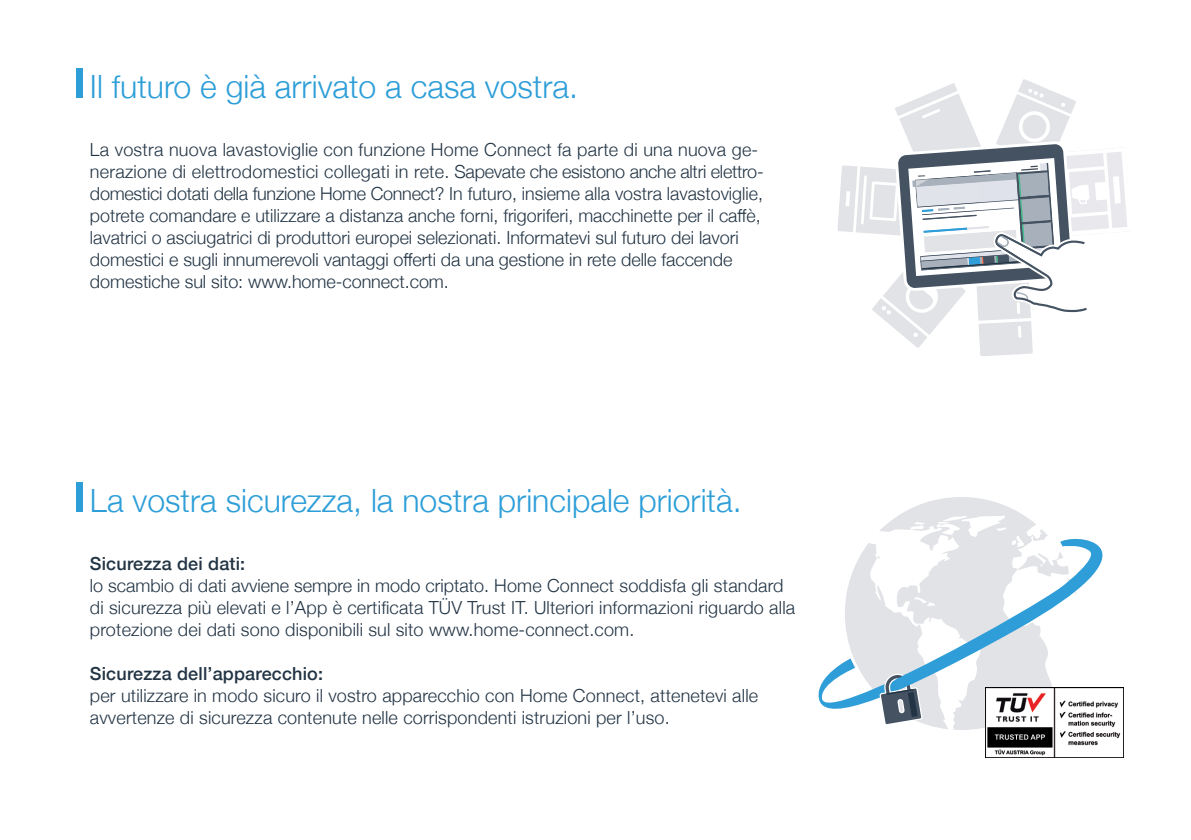
<style>
.page{position:relative;width:1191px;height:840px;background:#fff}
.page>*{position:absolute;margin:0;border:0;box-sizing:border-box;transform-origin:0 0}
.HL_16_18_blue{font:300 32px "Helvetica Neue";color:#2d9ed8}
.Copy_light_9_11{font:300 18px/22px "Helvetica Neue";color:#223444}
.Copy_light_9_11-2{font:500 18px "Helvetica Neue";letter-spacing:.01em;color:#223444}
</style>
<div class="page">
<svg style="left:879px;top:497px;width:165px;height:232px;fill:#e4e5e8"></svg>
<svg style="left:818px;top:532px;width:284px;height:193px"></svg>
<svg style="left:878px;top:673px;width:45px;height:50px;background:#7691a4"></svg>
<img style="left:985px;top:687px;width:138px;height:69px">
<svg style="left:837px;top:79px;width:290px;height:277px"></svg>
<div style="left:77px;top:68px;width:6px;height:29px;background:#2d9ed8"></div>
<div style="left:77px;top:482px;width:6px;height:29px;background:#2d9ed8"></div>
<p class="HL_16_18_blue" style="left:90px;top:60px;width:489px">Il futuro è già arrivato a casa vostra.</p>
<p class="Copy_light_9_11" style="left:90px;top:137px;width:675px">La vostra nuova lavastoviglie con funzione Home Connect fa parte di una nuova ge&shy;nerazione di elettrodomestici collegati in rete. Sapevate che esistono anche altri elettro&shy;domestici dotati della funzione Home Connect? In futuro, insieme alla vostra lavastoviglie, potrete comandare e utilizzare a distanza anche forni, frigoriferi, macchinette per il caffè, lavatrici o asciugatrici di produttori europei selezionati. Informatevi sul futuro dei lavori domestici e sugli innumerevoli vantaggi offerti da una gestione in rete delle faccende domestiche sul sito: www.home-connect.com.</p>
<p class="HL_16_18_blue" style="left:90px;top:474px;width:653px">La vostra sicurezza, la nostra principale priorità.</p>
<p class="Copy_light_9_11-2" style="left:90px;top:549px;width:157px">Sicurezza dei dati:</p>
<p class="Copy_light_9_11" style="left:90px;top:573px;width:706px">lo scambio di dati avviene sempre in modo criptato. Home Connect soddisfa gli standard di sicurezza più elevati e l’App è certificata TÜV Trust IT. Ulteriori informazioni riguardo alla protezione dei dati sono disponibili sul sito www.home-connect.com.</p>
<p class="Copy_light_9_11-2" style="left:90px;top:659px;width:235px">Sicurezza dell’apparecchio:</p>
<p class="Copy_light_9_11" style="left:90px;top:683px;width:670px">per utilizzare in modo sicuro il vostro apparecchio con Home Connect, attenetevi alle avvertenze di sicurezza contenute nelle corrispondenti istruzioni per l’uso.</p>
</div>
